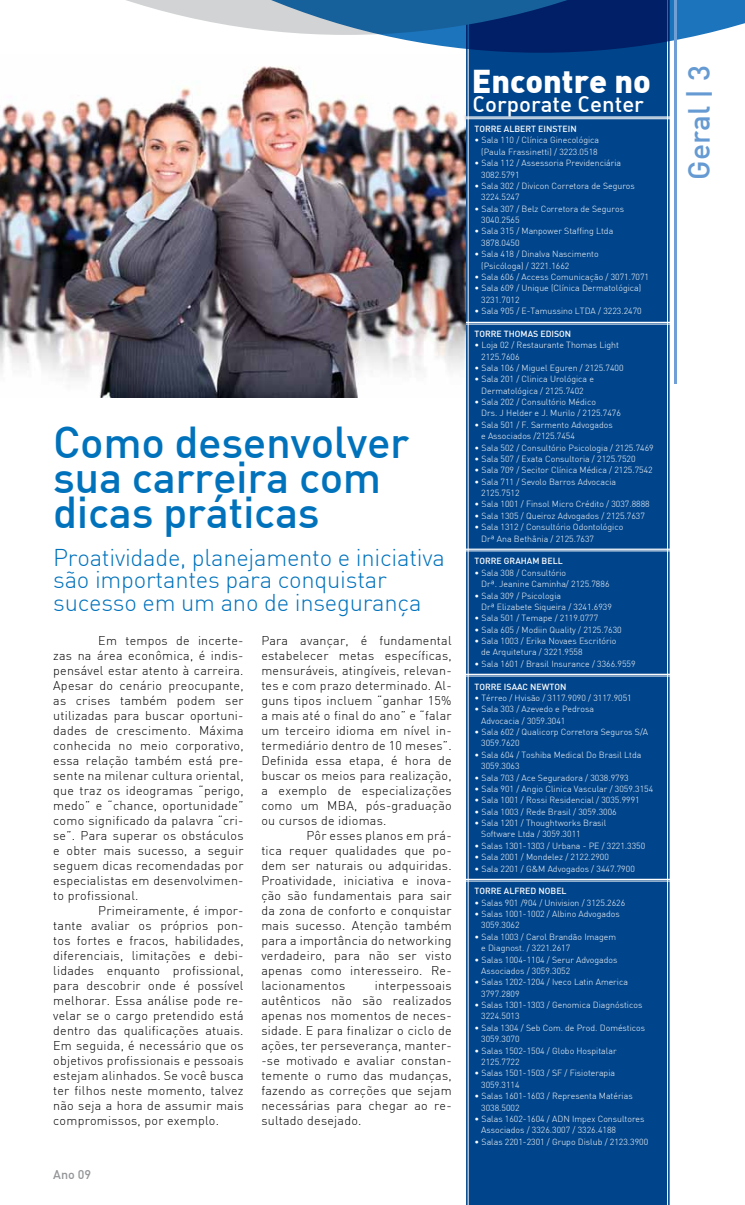
<style>
.page{position:relative;width:745px;height:1205px;background:#fff}
.page>*{position:absolute;margin:0;border:0;box-sizing:border-box;transform-origin:0 0}
.t1{font:500 43.75px/35px "DIN";letter-spacing:-.01em;color:#0072bc}
.t2{font:900 32.25px "DIN Alternate";color:#fff}
.t3{font:500 30px "DIN";color:#659ad2}
.t4{font:300 23.75px/22.5px "DIN";letter-spacing:-.01em;color:#0072bc}
.t5{font:500 22.12px "DIN Alternate";color:#fff}
.t6{font:300 12.5px/15px "DIN";letter-spacing:.02em;color:#000;text-align:justify}
.t7{font:500 12.5px "DIN";color:#939598}
.t8{font:300 8.75px/11.4px "DIN";color:#fff}
.t9{font:500 8.75px "DIN";color:#fff}
</style>
<div class="page">
<svg style="left:465px;top:53px;width:205px;height:1152px"></svg>
<div style="left:467px;top:53px;width:200px;height:1152px;background:#00458b"></div>
<hr style="left:463px;top:322px;width:208px;height:1px;background:#fff">
<hr style="left:463px;top:324px;width:208px;height:1px;background:#fff">
<hr style="left:463px;top:548px;width:208px;height:2px;background:#fff">
<hr style="left:463px;top:551px;width:208px;height:1px;background:#fff">
<hr style="left:463px;top:674px;width:208px;height:1px;background:#fff">
<hr style="left:463px;top:676px;width:208px;height:1px;background:#fff">
<hr style="left:463px;top:879px;width:208px;height:1px;background:#fff">
<hr style="left:463px;top:881px;width:208px;height:1px;background:#fff">
<hr style="left:463px;top:116px;width:210px;height:2px;background:#fff">
<hr style="left:463px;top:119px;width:210px;height:1px;background:#fff">
<img style="left:0;top:66px;width:465px;height:332px">
<svg style="left:382px;top:35px;width:318px;height:18px;fill:#001f66"></svg>
<svg style="left:126px;top:0;width:618px;height:35px;background:#547da9"></svg>
<hr style="left:673px;top:0;width:2px;height:384px;background:#6f9fd5">
<h1 class="t1" style="left:53px;top:424px;width:357px">Como desenvolver sua carreira com dicas práticas</h1>
<h3 class="t4" style="left:53px;top:546px;width:393px">Proatividade, planejamento e iniciativa são importantes para conquistar sucesso em um ano de insegurança</h3>
<p class="t6" style="left:53px;top:633px;width:192px;text-indent:45px">Em tempos de incerte&shy;zas na área econômica, é indis&shy;pensável estar atento à carreira.<br>Apesar do cenário preocupante, as crises também podem ser utilizadas para buscar oportuni&shy;dades de crescimento. Máxima conhecida no meio corporativo, essa relação também está pre&shy;sente na milenar cultura oriental, que traz os ideogramas “perigo, medo” e “chance, oportunidade” como significado da palavra “cri&shy;se”. Para superar os obstáculos e obter mais sucesso, a seguir seguem dicas recomendadas por especialistas em desenvolvimen&shy;to profissional.</p>
<p class="t6" style="left:53px;top:903px;width:192px;text-indent:45px">Primeiramente, é impor&shy;tante avaliar os próprios pon&shy;tos fortes e fracos, habilidades, diferenciais, limitações e debi&shy;lidades enquanto profissional, para descobrir onde é possível melhorar. Essa análise pode re&shy;velar se o cargo pretendido está dentro das qualificações atuais.<br>Em seguida, é necessário que os objetivos profissionais e pessoais estejam alinhados. Se você busca ter filhos neste momento, talvez não seja a hora de assumir mais compromissos, por exemplo.</p>
<h3 class="t7" style="left:53px;top:1166px;width:39px">Ano 09</h3>
<p class="t6" style="left:261px;top:633px;width:192px">Para avançar, é fundamental estabelecer metas específicas, mensuráveis, atingíveis, relevan&shy;tes e com prazo determinado. Al&shy;guns tipos incluem “ganhar 15% a mais até o final do ano” e “falar um terceiro idioma em nível in&shy;termediário dentro de 10 meses”.<br>Definida essa etapa, é hora de buscar os meios para realização, a exemplo de especializações como um MBA, pós-graduação ou cursos de idiomas.</p>
<p class="t6" style="left:261px;top:828px;width:192px;text-indent:45px">Pôr esses planos em prá&shy;tica requer qualidades que po&shy;dem ser naturais ou adquiridas.<br>Proatividade, iniciativa e inova&shy;ção são fundamentais para sair da zona de conforto e conquistar mais sucesso. Atenção também para a importância do networking verdadeiro, para não ser visto apenas como interesseiro. Re&shy;lacionamentos</p>
<p class="t6" style="left:261px;top:978px;width:192px;text-indent:113px">interpessoais autênticos não são realizados apenas nos momentos de neces&shy;sidade. E para finalizar o ciclo de ações, ter perseverança, manter--se motivado e avaliar constan&shy;temente o rumo das mudanças, fazendo as correções que sejam necessárias para chegar ao re&shy;sultado desejado.</p>
<h2 class="t2" style="left:471px;top:60px;width:180px">Encontre no</h2>
<p class="t9" style="left:474px;top:123px;width:104px">TORRE ALBERT EINSTEIN</p>
<p class="t8" style="left:474px;top:134px;width:126px;text-align:center">• Sala 110 / Clínica Ginecológica (Paula Frassinetti) / 3223.0518</p>
<p class="t8" style="left:481px;top:157px;width:141px;text-indent:-7px">• Sala 112 / Assessoria Previdenciária<br>3082.5791</p>
<p class="t8" style="left:481px;top:180px;width:155px;text-indent:-7px">• Sala 302 / Divicon Corretora de Seguros<br>3224.5247</p>
<p class="t8" style="left:481px;top:203px;width:144px;text-indent:-7px">• Sala 307 / Belz Corretora de Seguros<br>3040.2565</p>
<p class="t8" style="left:481px;top:225px;width:133px;text-indent:-7px">• Sala 315 / Manpower Staffing Ltda<br>3878.0450</p>
<p class="t8" style="left:481px;top:248px;width:119px;text-indent:-7px">• Sala 418 / Dinalva Nascimento (Psicóloga) / 3221.1662</p>
<p class="t8" style="left:474px;top:271px;width:176px">• Sala 606 / Access Comunicação / 3071.7071</p>
<p class="t8" style="left:481px;top:282px;width:161px;text-indent:-7px">• Sala 609 / Unique (Clínica Dermatológica)<br>3231.7012</p>
<p class="t8" style="left:474px;top:305px;width:168px">• Sala 905 / E-Tamussino LTDA / 3223.2470</p>
<p class="t9" style="left:474px;top:328px;width:98px">TORRE THOMAS EDISON</p>
<p class="t8" style="left:481px;top:339px;width:139px;text-indent:-7px">• Loja 02 / Restaurante Thomas Light<br>2125.7606</p>
<p class="t8" style="left:474px;top:362px;width:150px">• Sala 106 / Miguel Eguren / 2125.7400</p>
<p class="t8" style="left:474px;top:373px;width:121px;text-align:center">• Sala 201 / Clinica Urológica e<br>Dermatológica / 2125.7402</p>
<p class="t8" style="left:481px;top:396px;width:141px;text-indent:-7px">• Sala 202 / Consultório Médico<br>Drs. J Helder e J. Murilo / 2125.7476</p>
<p class="t8" style="left:481px;top:419px;width:133px;text-indent:-7px">• Sala 501 / F. Sarmento Advogados e Associados /2125.7454</p>
<p class="t8" style="left:474px;top:442px;width:181px">• Sala 502 / Consultório Psicologia / 2125.7469</p>
<p class="t8" style="left:474px;top:453px;width:162px">• Sala 507 / Exata Consultoria / 2125.7520</p>
<p class="t8" style="left:474px;top:464px;width:180px">• Sala 709 / Secitor Clínica Médica / 2125.7542</p>
<p class="t8" style="left:481px;top:476px;width:136px;text-indent:-7px">• Sala 711 / Sevolo Barros Advocacia<br>2125.7512</p>
<p class="t8" style="left:474px;top:498px;width:177px">• Sala 1001 / Finsol Micro Crédito / 3037.8888</p>
<p class="t8" style="left:474px;top:510px;width:172px">• Sala 1305 / Queiroz Advogados / 2125.7637</p>
<p class="t8" style="left:481px;top:521px;width:143px;text-indent:-7px">• Sala 1312 / Consultório Odontológico<br>Drª Ana Bethânia / 2125.7637</p>
<p class="t9" style="left:474px;top:556px;width:90px">TORRE GRAHAM BELL</p>
<p class="t8" style="left:481px;top:567px;width:130px;text-indent:-7px">• Sala 308 / Consultório<br>Drª. Jeanine Caminha/ 2125.7886</p>
<p class="t8" style="left:481px;top:589px;width:132px;text-indent:-7px">• Sala 309 / Psicologia<br>Drª Elizabete Siqueira / 3241.6939</p>
<p class="t8" style="left:474px;top:612px;width:125px">• Sala 501 / Temape / 2119.0777</p>
<p class="t8" style="left:474px;top:624px;width:149px">• Sala 605 / Modiin Quality / 2125.7630</p>
<p class="t8" style="left:481px;top:635px;width:137px;text-indent:-7px">• Sala 1003 / Erika Novaes Escritório de Arquitetura / 3221.9558</p>
<p class="t8" style="left:474px;top:658px;width:162px">• Sala 1601 / Brasil Insurance / 3366.9559</p>
<p class="t9" style="left:474px;top:681px;width:93px">TORRE ISAAC NEWTON</p>
<p class="t8" style="left:474px;top:692px;width:159px">• Térreo / Hvisão / 3117.9090 / 3117.9051</p>
<p class="t8" style="left:481px;top:703px;width:114px;text-indent:-7px">• Sala 303 / Azevedo e Pedrosa<br>Advocacia / 3059.3041</p>
<p class="t8" style="left:481px;top:726px;width:168px;text-indent:-7px">• Sala 602 / Qualicorp Corretora Seguros S/A<br>3059.7620</p>
<p class="t8" style="left:481px;top:749px;width:161px;text-indent:-7px">• Sala 604 / Toshiba Medical Do Brasil Ltda<br>3059.3063</p>
<p class="t8" style="left:474px;top:771px;width:156px">• Sala 703 / Ace Seguradora / 3038.9793</p>
<p class="t8" style="left:474px;top:783px;width:180px">• Sala 901 / Angio Clinica Vascular / 3059.3154</p>
<p class="t8" style="left:474px;top:794px;width:167px">• Sala 1001 / Rossi Residencial / 3035.9991</p>
<p class="t8" style="left:474px;top:806px;width:144px">• Sala 1003 / Rede Brasil / 3059.3006</p>
<p class="t8" style="left:481px;top:817px;width:126px;text-indent:-7px">• Sala 1201 / Thoughtworks Brasil<br>Software Ltda / 3059.3011</p>
<p class="t8" style="left:474px;top:840px;width:172px">• Salas 1301-1303 / Urbana - PE / 3221.3350</p>
<p class="t8" style="left:474px;top:851px;width:136px">• Sala 2001 / Mondelez / 2122.2900</p>
<p class="t8" style="left:474px;top:862px;width:162px">• Sala 2201 / G&amp;M Advogados / 3447.7900</p>
<p class="t9" style="left:474px;top:885px;width:94px">TORRE ALFRED NOBEL</p>
<p class="t8" style="left:474px;top:897px;width:152px">• Salas 901 /904 / Univision / 3125.2626</p>
<p class="t8" style="left:481px;top:908px;width:140px;text-indent:-7px">• Salas 1001-1002 / Albino Advogados<br>3059.3062</p>
<p class="t8" style="left:481px;top:931px;width:136px;text-indent:-7px">• Sala 1003 / Carol Brandão Imagem e Diagnost. / 3221.2617</p>
<p class="t8" style="left:481px;top:953px;width:138px;text-indent:-7px">• Salas 1004-1104 / Serur Advogados<br>Associados / 3059.3052</p>
<p class="t8" style="left:481px;top:976px;width:148px;text-indent:-7px">• Salas 1202-1204 / Iveco Latin America<br>3797.2809</p>
<p class="t8" style="left:481px;top:999px;width:162px;text-indent:-7px">• Salas 1301-1303 / Genomica Diagnósticos<br>3224.5013</p>
<p class="t8" style="left:481px;top:1022px;width:165px;text-indent:-7px">• Sala 1304 / Seb Com. de Prod. Domésticos<br>3059.3070</p>
<p class="t8" style="left:481px;top:1044px;width:137px;text-indent:-7px">• Salas 1502-1504 / Globo Hospitalar<br>2125.7722</p>
<p class="t8" style="left:481px;top:1067px;width:135px;text-indent:-7px">• Salas 1501-1503 / SF / Fisioterapia<br>3059.3114</p>
<p class="t8" style="left:481px;top:1090px;width:153px;text-indent:-7px">• Salas 1601-1603 / Representa Matérias<br>3038.5002</p>
<p class="t8" style="left:481px;top:1113px;width:165px;text-indent:-7px">• Salas 1602-1604 / ADN Impex Consultores<br>Associados / 3326.3007 / 3326.4188</p>
<p class="t8" style="left:474px;top:1135px;width:175px">• Salas 2201-2301 / Grupo Dislub / 2123.3900</p>
<h3 class="t5" style="left:472px;top:90px;width:173px">Corporate Center</h3>
<h3 class="t3" style="left:679px;top:180px;width:116px;rotate:-90deg">Geral | 3</h3>
</div>
